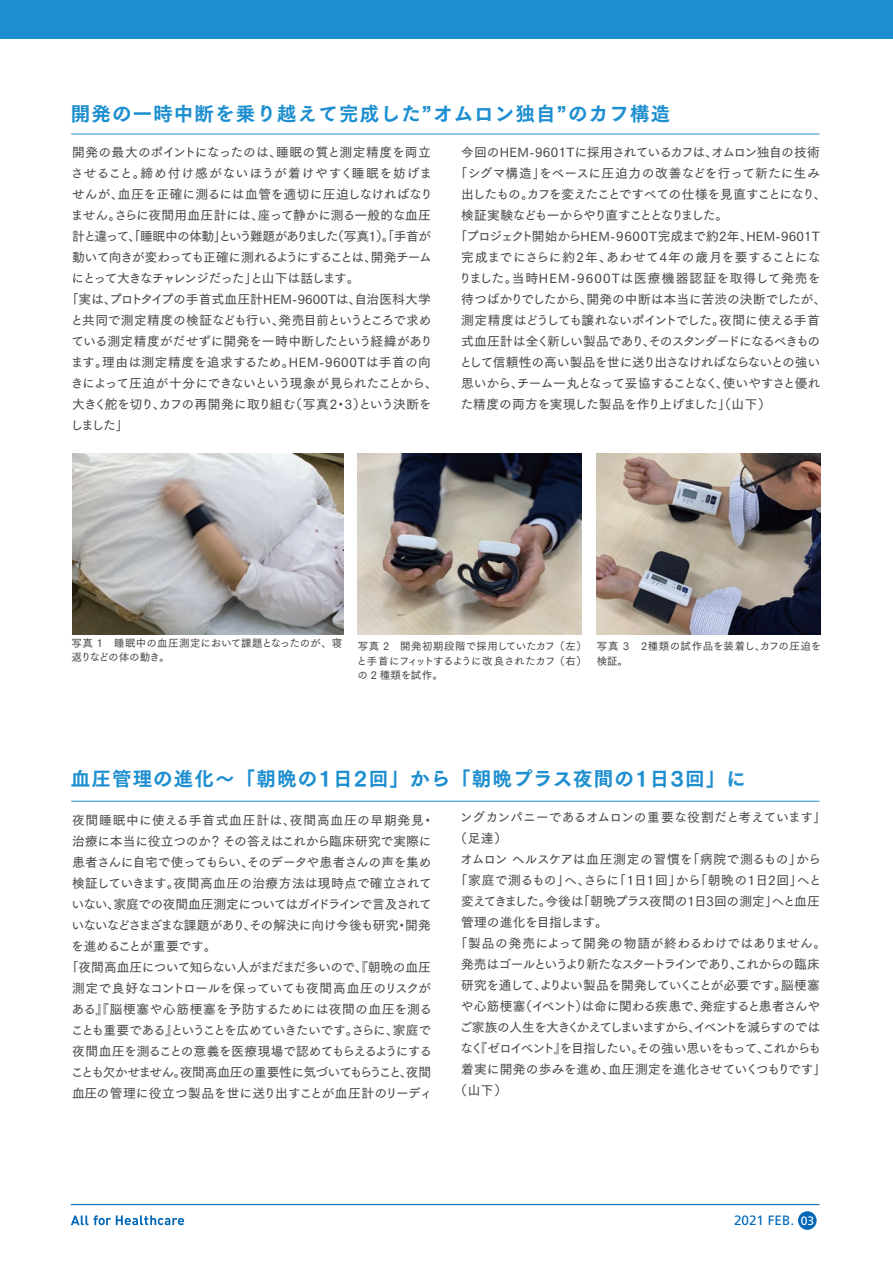
<style>
.page{position:relative;width:893px;height:1263px;background:#fff}
.page>*{position:absolute;margin:0;border:0;box-sizing:border-box;transform-origin:0 0}
.t1{font:19.5px "Tsuku Go Pro E";letter-spacing:.06em;color:#1d8ecf}
.t2{font:13.5px "Frutiger";color:#0068b7}
.t3{font:12.75px "Tsuku Go Pro D";letter-spacing:-.025em;color:#4c4948}
.t4{font:12.75px "Tsuku Go Pro D";letter-spacing:-.08em;color:#4c4948}
.t5{font:12.75px "Tsuku Go Pro D";letter-spacing:.015em;color:#4c4948}
.t6{font:12.75px "Tsuku Go Pro D";letter-spacing:-.065em;color:#4c4948}
.t7{font:12.75px "Tsuku Go Pro D";letter-spacing:-.05em;color:#4c4948}
.t8{font:12.75px "Tsuku Go Pro D";letter-spacing:-.005em;color:#4c4948}
.t9{font:12.75px "Tsuku Go Pro D";color:#4c4948}
.t10{font:12.75px "Tsuku Go Pro D";letter-spacing:.02em;color:#4c4948}
.t11{font:12.75px "Tsuku Go Pro D";letter-spacing:.01em;color:#4c4948}
.t12{font:12.75px "Tsuku Go Pro D";letter-spacing:-.095em;color:#4c4948}
.t13{font:12.75px "Tsuku Go Pro D";letter-spacing:.03em;color:#4c4948}
.t14{font:12.75px "Tsuku Go Pro D";letter-spacing:-.06em;color:#4c4948}
.t15{font:12.75px "Tsuku Go Pro D";letter-spacing:-.055em;color:#4c4948}
.t16{font:12.75px "Tsuku Go Pro D";letter-spacing:-.105em;color:#4c4948}
.t17{font:12.75px "Tsuku Go Pro D";letter-spacing:-.09em;color:#4c4948}
.t18{font:12.75px "Tsuku Go Pro D";letter-spacing:.075em;color:#4c4948}
.t19{font:12.75px "Tsuku Go Pro D";letter-spacing:-.085em;color:#4c4948}
.t20{font:12.75px "Tsuku Go Pro D";letter-spacing:-.045em;color:#4c4948}
.t21{font:12.75px "Tsuku Go Pro D";letter-spacing:.005em;color:#4c4948}
.t22{font:12.75px "Tsuku Go Pro D";letter-spacing:.035em;color:#4c4948}
.t23{font:12.75px "Tsuku Go Pro D";letter-spacing:.05em;color:#4c4948}
.t24{font:12.75px "Tsuku Go Pro D";letter-spacing:.06em;color:#4c4948}
.t25{font:12.75px "Tsuku Go Pro D";letter-spacing:-.1em;color:#4c4948}
.t26{font:12.75px "Tsuku Go Pro D";letter-spacing:-.11em;color:#4c4948}
.t27{font:10.5px/14.2px "Tsuku Go Pro D";letter-spacing:-.005em;color:#4c4948}
.t28{font:10.5px/14.2px "Tsuku Go Pro D";letter-spacing:.035em;color:#4c4948}
.s1{font-size:12.15px;color:#fff}
</style>
<div class="page">
<div style="left:0;top:0;width:893px;height:38px;background:#1d8ecf"></div>
<hr style="left:71px;top:801px;width:748px;height:1px;background:#1d8ecf">
<hr style="left:71px;top:134px;width:748px;height:1px;background:#1d8ecf">
<img style="left:72px;top:453px;width:272px;height:181px">
<img style="left:358px;top:454px;width:223px;height:180px">
<img style="left:597px;top:453px;width:224px;height:181px">
<hr style="left:71px;top:1204px;width:748px;height:1px;background:#0068b7">
<div style="left:798px;top:1211px;width:19px;height:19px;background:#0068b7;border-radius:50%"></div>
<svg style="left:71px;top:1215px;width:113px;height:10px"></svg>
<h1 class="t1" style="left:71px;top:96px;width:601px">開発の一時中断を乗り越えて完成した”オムロン独自”のカフ構造</h1>
<p class="t3" style="left:461px;top:141px;width:360px">今回のHEM-9601Tに採用されているカフは、オムロン独自の技術</p>
<p class="t5" style="left:455px;top:162px;width:367px">「シグマ構造」をベースに圧迫力の改善などを行って新たに生み</p>
<p class="t6" style="left:461px;top:183px;width:367px">出したもの。カフを変えたことですべての仕様を見直すことになり、</p>
<p class="t26" style="left:461px;top:204px;width:269px">検証実験なども一からやり直すこととなりました。</p>
<p class="t5" style="left:455px;top:225px;width:367px">「プロジェクト開始からHEM-9600T完成まで約2年、HEM-9601T</p>
<p class="t22" style="left:461px;top:246px;width:361px">完成までにさらに約2年、あわせて4年の歳月を要することにな</p>
<p class="t18" style="left:459px;top:267px;width:363px">りました。当時HEM-9600Tは医療機器認証を取得して発売を</p>
<p class="t3" style="left:461px;top:288px;width:367px">待つばかりでしたから、開発の中断は本当に苦渋の決断でしたが、</p>
<p class="t20" style="left:461px;top:309px;width:360px">測定精度はどうしても譲れないポイントでした。夜間に使える手首</p>
<p class="t19" style="left:461px;top:330px;width:361px">式血圧計は全く新しい製品であり、そのスタンダードになるべきもの</p>
<p class="t7" style="left:459px;top:351px;width:362px">として信頼性の高い製品を世に送り出さなければならないとの強い</p>
<p class="t6" style="left:461px;top:372px;width:361px">思いから、チーム一丸となって妥協することなく、使いやすさと優れ</p>
<p class="t3" style="left:460px;top:393px;width:312px">た精度の両方を実現した製品を作り上げました」（山下）</p>
<p class="t9" style="left:72px;top:141px;width:360px">開発の最大のポイントになったのは、睡眠の質と測定精度を両立</p>
<p class="t23" style="left:71px;top:162px;width:363px">させること。締め付け感がないほうが着けやすく睡眠を妨げま</p>
<p class="t9" style="left:72px;top:183px;width:362px">せんが、血圧を正確に測るには血管を適切に圧迫しなければなり</p>
<p class="t3" style="left:71px;top:204px;width:362px">ません。さらに夜間用血圧計には、座って静かに測る一般的な血圧</p>
<p class="t4" style="left:72px;top:225px;width:360px">計と違って、「睡眠中の体動」という難題がありました（写真1）。「手首が</p>
<p class="t4" style="left:72px;top:246px;width:361px">動いて向きが変わっても正確に測れるようにすることは、開発チーム</p>
<p class="t25" style="left:72px;top:267px;width:289px">にとって大きなチャレンジだった」と山下は話します。</p>
<p class="t11" style="left:66px;top:288px;width:367px">「実は、プロトタイプの手首式血圧計HEM-9600Tは、自治医科大学</p>
<p class="t3" style="left:71px;top:309px;width:362px">と共同で測定精度の検証なども行い、発売目前というところで求め</p>
<p class="t3" style="left:71px;top:330px;width:363px">ている測定精度がだせずに開発を一時中断したという経緯があり</p>
<p class="t13" style="left:71px;top:351px;width:362px">ます。理由は測定精度を追求するため。HEM-9600Tは手首の向</p>
<p class="t7" style="left:71px;top:372px;width:368px">きによって圧迫が十分にできないという現象が見られたことから、</p>
<p class="t3" style="left:72px;top:393px;width:361px">大きく舵を切り、カフの再開発に取り組む（写真2・3）という決断を</p>
<p class="t3" style="left:70px;top:414px;width:60px">しました」</p>
<p class="t27" style="left:72px;top:635px;width:272px">写真 1　睡眠中の血圧測定において課題となったのが、寝返りなどの体の動き。</p>
<p class="t27" style="left:356px;top:638px;width:232px;text-align:justify">写真 2　開発初期段階で採用していたカフ（左）と手首にフィットするように改良されたカフ（右）の 2 種類を試作。</p>
<p class="t28" style="left:597px;top:638px;width:226px">写真 3　2種類の試作品を装着し、カフの圧迫を検証。</p>
<h1 class="t1" style="left:71px;top:762px;width:677px">血圧管理の進化～「朝晩の1日2回」から「朝晩プラス夜間の1日3回」に</h1>
<p class="t24" style="left:72px;top:809px;width:364px">夜間睡眠中に使える手首式血圧計は、夜間高血圧の早期発見・</p>
<p class="t3" style="left:72px;top:830px;width:361px">治療に本当に役立つのか？ その答えはこれから臨床研究で実際に</p>
<p class="t3" style="left:72px;top:851px;width:361px">患者さんに自宅で使ってもらい、そのデータや患者さんの声を集め</p>
<p class="t5" style="left:72px;top:872px;width:361px">検証していきます。夜間高血圧の治療方法は現時点で確立されて</p>
<p class="t6" style="left:72px;top:893px;width:362px">いない、家庭での夜間血圧測定についてはガイドラインで言及されて</p>
<p class="t7" style="left:72px;top:914px;width:361px">いないなどさまざまな課題があり、その解決に向け今後も研究・開発</p>
<p class="t3" style="left:71px;top:935px;width:147px">を進めることが重要です。</p>
<p class="t3" style="left:66px;top:956px;width:367px">「夜間高血圧について知らない人がまだまだ多いので、『朝晩の血圧</p>
<p class="t3" style="left:72px;top:977px;width:360px">測定で良好なコントロールを保っていても夜間高血圧のリスクが</p>
<p class="t10" style="left:71px;top:998px;width:362px">ある』『脳梗塞や心筋梗塞を予防するためには夜間の血圧を測る</p>
<p class="t4" style="left:71px;top:1019px;width:362px">ことも重要である』ということを広めていきたいです。さらに、家庭で</p>
<p class="t3" style="left:72px;top:1040px;width:362px">夜間血圧を測ることの意義を医療現場で認めてもらえるようにする</p>
<p class="t14" style="left:71px;top:1061px;width:362px">ことも欠かせません。夜間高血圧の重要性に気づいてもらうこと、夜間</p>
<p class="t21" style="left:72px;top:1082px;width:362px">血圧の管理に役立つ製品を世に送り出すことが血圧計のリーディ</p>
<p class="t3" style="left:460px;top:807px;width:368px">ングカンパニーであるオムロンの重要な役割だと考えています」</p>
<p class="t3" style="left:455px;top:828px;width:54px">（足達）</p>
<p class="t8" style="left:460px;top:849px;width:362px">オムロン ヘルスケアは血圧測定の習慣を「病院で測るもの」から</p>
<p class="t8" style="left:455px;top:870px;width:368px">「家庭で測るもの」へ、さらに「1日1回」から「朝晩の1日2回」へと</p>
<p class="t15" style="left:461px;top:891px;width:360px">変えてきました。今後は「朝晩プラス夜間の1日3回の測定」へと血圧</p>
<p class="t3" style="left:461px;top:912px;width:149px">管理の進化を目指します。</p>
<p class="t10" style="left:455px;top:933px;width:373px">「製品の発売によって開発の物語が終わるわけではありません。</p>
<p class="t16" style="left:461px;top:954px;width:360px">発売はゴールというより新たなスタートラインであり、これからの臨床</p>
<p class="t3" style="left:461px;top:975px;width:360px">研究を通して、よりよい製品を開発していくことが必要です。脳梗塞</p>
<p class="t3" style="left:461px;top:996px;width:361px">や心筋梗塞（イベント）は命に関わる疾患で、発症すると患者さんや</p>
<p class="t17" style="left:460px;top:1017px;width:362px">ご家族の人生を大きくかえてしまいますから、イベントを減らすのでは</p>
<p class="t12" style="left:460px;top:1038px;width:363px">なく『ゼロイベント』を目指したい。その強い思いをもって、これからも</p>
<p class="t3" style="left:461px;top:1059px;width:367px">着実に開発の歩みを進め、血圧測定を進化させていくつもりです」</p>
<p class="t3" style="left:455px;top:1080px;width:54px">（山下）</p>
<p class="t2" style="left:734px;top:1212px;width:82px">2021 FEB. <span class="s1">03</span></p>
</div>
